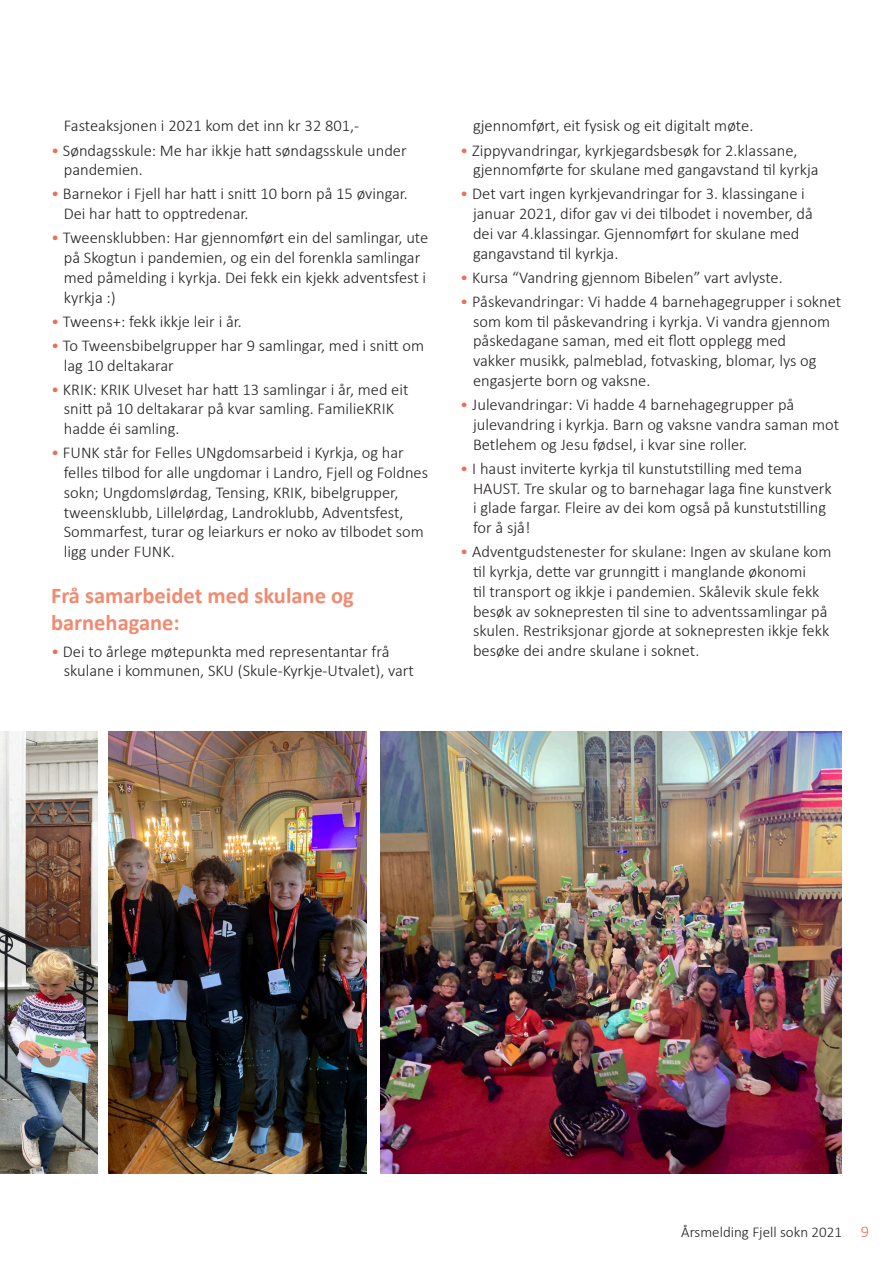
<style>
.page{position:relative;width:893px;height:1263px;background:#fff}
.page>*{position:absolute;margin:0;border:0;box-sizing:border-box;transform-origin:0 0}
.Mellomtittel{font:700 22.5px/27px "Calibri";color:#f08a70}
.t1{font:300 16.5px/19.8px "Calibri";color:#231f20}
.t2{font:300 15px "Calibri";color:#231f20}
.s1{color:#ec6f58}
.s2{font-size:16.5px;color:#ec6f58}
</style>
<div class="page">
<img style="left:0;top:731px;width:98px;height:443px">
<img style="left:108px;top:731px;width:258px;height:443px">
<img style="left:381px;top:731px;width:461px;height:443px">
<p class="t1" style="left:64px;top:116px;width:297px">Fasteaksjonen i 2021 kom det inn kr 32 801,-</p>
<p class="t1" style="left:64px;top:140px;width:344px;text-indent:-13px"><span class="s1">•</span> Søndagsskule: Me har ikkje hatt søndagsskule under pandemien.</p>
<p class="t1" style="left:64px;top:184px;width:345px;text-indent:-13px"><span class="s1">•</span> Barnekor i Fjell har hatt i snitt 10 born på 15 øvingar.<br>Dei har hatt to opptredenar.</p>
<p class="t1" style="left:64px;top:228px;width:366px;text-indent:-13px"><span class="s1">•</span> Tweensklubben: Har gjennomført ein del samlingar, ute på Skogtun i pandemien, og ein del forenkla samlingar med påmelding i kyrkja. Dei fekk ein kjekk adventsfest i kyrkja :)</p>
<p class="t1" style="left:51px;top:311px;width:192px"><span class="s1">•</span> Tweens+: fekk ikkje leir i år.</p>
<p class="t1" style="left:64px;top:335px;width:362px;text-indent:-13px"><span class="s1">•</span> To Tweensbibelgrupper har 9 samlingar, med i snitt om lag 10 deltakarar</p>
<p class="t1" style="left:64px;top:379px;width:346px;text-indent:-13px"><span class="s1">•</span> KRIK: KRIK Ulveset har hatt 13 samlingar i år, med eit snitt på 10 deltakarar på kvar samling. FamilieKRIK hadde éi samling.</p>
<p class="t1" style="left:64px;top:443px;width:366px;text-indent:-13px"><span class="s1">•</span> FUNK står for Felles UNgdomsarbeid i Kyrkja, og har felles tilbod for alle ungdomar i Landro, Fjell og Foldnes sokn; Ungdomslørdag, Tensing, KRIK, bibelgrupper, tweensklubb, Lillelørdag, Landroklubb, Adventsfest, Sommarfest, turar og leiarkurs er noko av tilbodet som ligg under FUNK.</p>
<p class="Mellomtittel" style="left:51px;top:581px;width:304px">Frå samarbeidet med skulane og barnehagane:</p>
<p class="t1" style="left:64px;top:641px;width:352px;text-indent:-13px"><span class="s1">•</span> Dei to årlege møtepunkta med representantar frå skulane i kommunen, SKU (Skule-Kyrkje-Utvalet), vart</p>
<p class="t1" style="left:473px;top:116px;width:282px">gjennomført, eit fysisk og eit digitalt møte.</p>
<p class="t1" style="left:473px;top:140px;width:347px;text-indent:-13px"><span class="s1">•</span> Zippyvandringar, kyrkjegardsbesøk for 2.klassane, gjennomførte for skulane med gangavstand til kyrkja</p>
<p class="t1" style="left:473px;top:184px;width:341px;text-indent:-13px"><span class="s1">•</span> Det vart ingen kyrkjevandringar for 3. klassingane i januar 2021, difor gav vi dei tilbodet i november, då dei var 4.klassingar. Gjennomført for skulane med gangavstand til kyrkja.</p>
<p class="t1" style="left:460px;top:267px;width:324px"><span class="s1">•</span> Kursa “Vandring gjennom Bibelen” vart avlyste.</p>
<p class="t1" style="left:473px;top:291px;width:370px;text-indent:-13px"><span class="s1">•</span> Påskevandringar: Vi hadde 4 barnehagegrupper i soknet som kom til påskevandring i kyrkja. Vi vandra gjennom påskedagane saman, med eit flott opplegg med<br>vakker musikk, palmeblad, fotvasking, blomar, lys og engasjerte born og vaksne.</p>
<p class="t1" style="left:473px;top:395px;width:368px;text-indent:-13px"><span class="s1">•</span> Julevandringar: Vi hadde 4 barnehagegrupper på julevandring i kyrkja. Barn og vaksne vandra saman mot<br>Betlehem og Jesu fødsel, i kvar sine roller.</p>
<p class="t1" style="left:473px;top:458px;width:360px;text-indent:-13px"><span class="s1">•</span> I haust inviterte kyrkja til kunstutstilling med tema HAUST. Tre skular og to barnehagar laga fine kunstverk i glade fargar. Fleire av dei kom også på kunstutstilling for å sjå!</p>
<p class="t1" style="left:473px;top:542px;width:360px;text-indent:-13px"><span class="s1">•</span> Adventgudstenester for skulane: Ingen av skulane kom til kyrkja, dette var grunngitt i manglande økonomi<br>til transport og ikkje i pandemien. Skålevik skule fekk besøk av soknepresten til sine to adventssamlingar på skulen. Restriksjonar gjorde at soknepresten ikkje fekk besøke dei andre skulane i soknet.</p>
<p class="t2" style="left:681px;top:1223px;width:189px">Årsmelding Fjell sokn 2021 <span class="s2">9</span></p>
</div>
